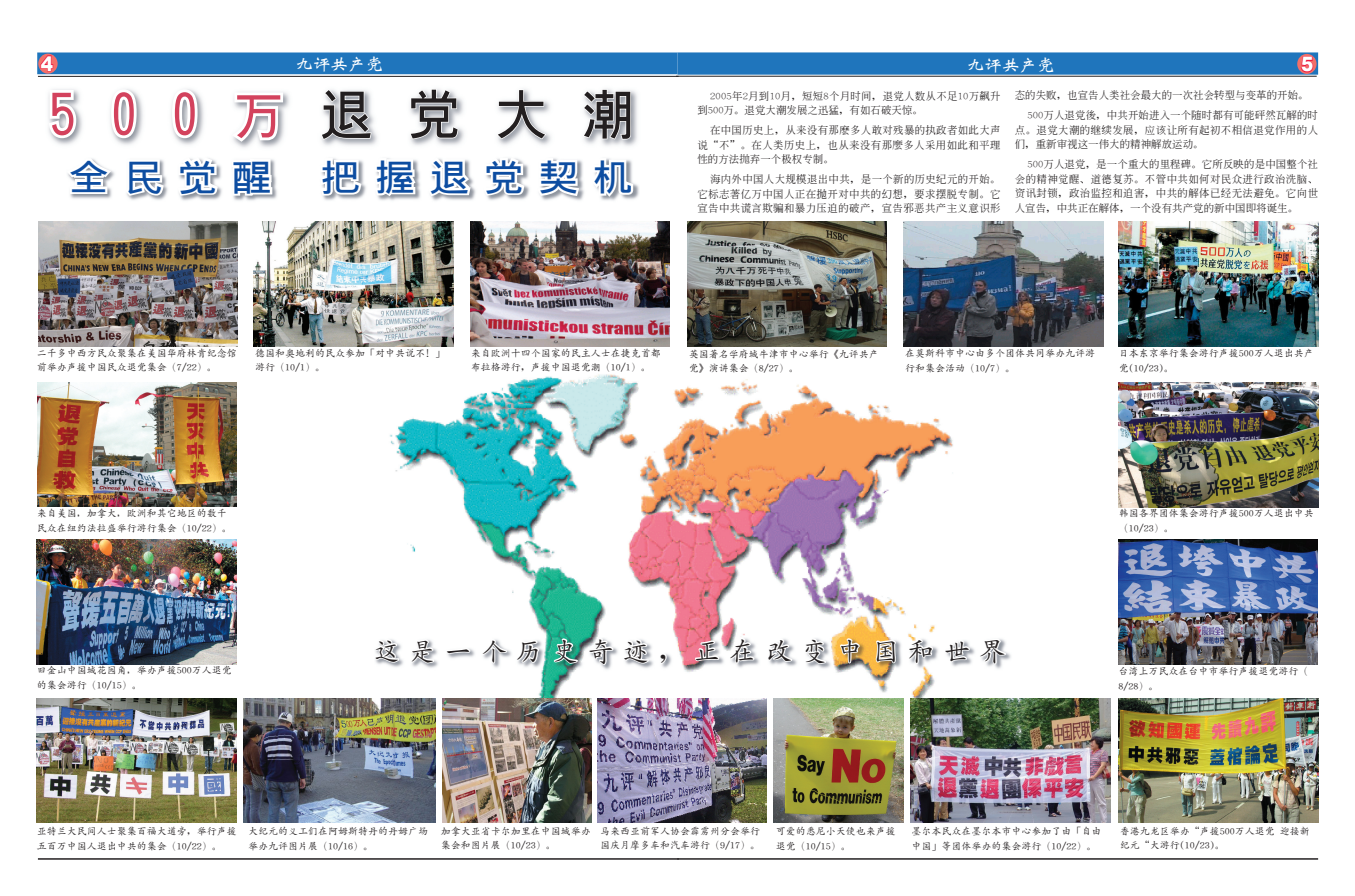
<style>
.page{position:relative;width:1355px;height:896px;background:#fff}
.page>*{position:absolute;margin:0;border:0;box-sizing:border-box;transform-origin:0 0}
.t1{font:700 53px "S Lin Gothic";letter-spacing:.65em;color:#d3425d}
.t2{font:700 36px "S Lin Gothic";letter-spacing:.36em;color:#0d4da1;scale:1.11 1}
.t3{font:500 27px "S Zen Kai";letter-spacing:.32em;color:#231f20}
.t4{font:900 20px "Arial";color:#fff;scale:.92 1}
.t5{font:700 16px "S Wei Bei";color:#fff;scale:1.1 1}
.t6{font:500 10.5px/14.5px "S Inn Ming";letter-spacing:.02em;color:#231f20}
.t7{font:500 10px/14.5px "S Zen Kai";color:#231f20}
.s1{color:#231f20}
.s2{font-family:"P Ming Li U";font-weight:400}
</style>
<div class="page">
<img style="left:389px;top:374px;width:564px;height:351px">
<hr style="left:38px;top:858px;width:641px;height:1px;background:#231f20">
<hr style="left:38px;top:76px;width:641px;height:1px;background:#231f20">
<div style="left:38px;top:53px;width:639px;height:21px;background:#1f75bc"></div>
<div style="left:37px;top:52px;width:640px;height:22px;border:1px solid #1f75bc"></div>
<svg style="left:38px;top:54px;width:20px;height:20px"></svg>
<svg style="left:40px;top:55px;width:14px;height:17px"></svg>
<div style="left:678px;top:53px;width:639px;height:21px;background:#1f75bc"></div>
<div style="left:677px;top:52px;width:641px;height:23px;border:1px solid #1f75bc"></div>
<svg style="left:1297px;top:54px;width:20px;height:20px"></svg>
<svg style="left:1300px;top:56px;width:14px;height:17px"></svg>
<hr style="left:677px;top:858px;width:641px;height:1px;background:#231f20">
<img style="left:56px;top:90px;width:582px;height:58px">
<svg style="left:48px;top:89px;width:31px;height:53px"></svg>
<svg style="left:108px;top:89px;width:31px;height:52px"></svg>
<svg style="left:169px;top:89px;width:31px;height:52px"></svg>
<svg style="left:227px;top:90px;width:59px;height:55px"></svg>
<svg style="left:320px;top:89px;width:52px;height:51px"></svg>
<svg style="left:409px;top:89px;width:50px;height:51px"></svg>
<svg style="left:495px;top:89px;width:52px;height:51px"></svg>
<svg style="left:582px;top:89px;width:50px;height:51px"></svg>
<img style="left:470px;top:222px;width:199px;height:124px">
<img style="left:597px;top:698px;width:170px;height:124px">
<img style="left:903px;top:222px;width:200px;height:124px">
<img style="left:956px;top:647px;width:55px;height:19px">
<img style="left:389px;top:637px;width:567px;height:34px">
<svg style="left:375px;top:626px;width:26px;height:39px"></svg>
<svg style="left:411px;top:638px;width:24px;height:27px"></svg>
<svg style="left:444px;top:647px;width:28px;height:9px"></svg>
<svg style="left:483px;top:638px;width:25px;height:60px"></svg>
<svg style="left:515px;top:639px;width:25px;height:25px"></svg>
<svg style="left:553px;top:638px;width:24px;height:31px"></svg>
<svg style="left:588px;top:637px;width:26px;height:33px"></svg>
<svg style="left:622px;top:638px;width:28px;height:88px"></svg>
<svg style="left:658px;top:652px;width:10px;height:13px"></svg>
<svg style="left:694px;top:631px;width:26px;height:32px"></svg>
<svg style="left:729px;top:637px;width:26px;height:26px"></svg>
<svg style="left:767px;top:637px;width:26px;height:26px"></svg>
<svg style="left:804px;top:637px;width:23px;height:28px"></svg>
<svg style="left:841px;top:637px;width:19px;height:35px"></svg>
<svg style="left:875px;top:454px;width:23px;height:214px"></svg>
<svg style="left:906px;top:637px;width:27px;height:26px"></svg>
<svg style="left:942px;top:639px;width:29px;height:23px"></svg>
<svg style="left:980px;top:639px;width:28px;height:30px"></svg>
<img style="left:70px;top:162px;width:569px;height:39px">
<svg style="left:67px;top:158px;width:48px;height:38px"></svg>
<svg style="left:123px;top:158px;width:97px;height:41px"></svg>
<svg style="left:229px;top:159px;width:46px;height:39px"></svg>
<svg style="left:317px;top:158px;width:47px;height:40px"></svg>
<svg style="left:371px;top:158px;width:48px;height:41px"></svg>
<svg style="left:425px;top:158px;width:49px;height:41px"></svg>
<svg style="left:480px;top:158px;width:47px;height:41px"></svg>
<svg style="left:533px;top:158px;width:49px;height:41px"></svg>
<svg style="left:589px;top:158px;width:46px;height:42px"></svg>
<img style="left:254px;top:222px;width:199px;height:124px">
<img style="left:38px;top:222px;width:200px;height:124px">
<img style="left:1119px;top:540px;width:198px;height:124px">
<img style="left:37px;top:382px;width:199px;height:125px">
<img style="left:687px;top:222px;width:199px;height:124px">
<img style="left:773px;top:698px;width:130px;height:125px">
<img style="left:910px;top:698px;width:201px;height:125px">
<img style="left:37px;top:698px;width:199px;height:125px">
<hr style="left:676px;top:76px;width:641px;height:1px;background:#231f20">
<img style="left:243px;top:698px;width:193px;height:125px">
<img style="left:442px;top:698px;width:149px;height:125px">
<img style="left:37px;top:540px;width:199px;height:124px">
<img style="left:1119px;top:222px;width:199px;height:124px">
<img style="left:1119px;top:698px;width:199px;height:125px">
<img style="left:1119px;top:382px;width:199px;height:125px">
<h3 class="t4" style="left:41px;top:49px;width:15px">4</h3>
<h3 class="t5" style="left:295px;top:56px;width:82px">九評共產党</h3>
<h3 class="t5" style="left:967px;top:57px;width:81px">九評共產党</h3>
<h3 class="t4" style="left:1301px;top:50px;width:15px">5</h3>
<h1 class="t1" style="left:50px;top:87px;width:587px">500萬<span class="s1">退黨大潮</span></h1>
<p class="t6" style="left:1028px;top:85px;width:292px;line-height:20.2px;text-indent:-13px">態的失敗，也宣告人類社會最大的一次社會轉型與變革的開始。<br>500萬人退黨後，中共開始進入一個隨時都有可能砰然瓦解的時</p>
<p class="t6" style="left:1015px;top:122px;width:305px">點。退黨大潮的繼續發展，應該讓所有起初不相信退黨作用的人們，重新審視這一偉大的精神解放運動。</p>
<p class="t6" style="left:1015px;top:157px;width:305px;text-align:justify;text-indent:13px">500萬人退黨，是一個重大的里程碑。它所反映的是中國整個社會的精神覺醒、道德復甦。不管中共如何對民眾進行政治洗腦、資訊封鎖，政治監控和迫害，中共的解體已經無法避免。它向世人宣告，中共正在解體，一個沒有共產黨的新中國即將誕生。</p>
<p class="t6" style="left:697px;top:88px;width:305px;text-indent:13px">2005年2月到10月，短短8個月時間，退黨人數從不足10萬飆升到500萬。退黨大潮發展之迅猛，有如石破天驚。</p>
<p class="t6" style="left:697px;top:123px;width:305px;text-align:justify;text-indent:13px">在中國歷史上，從來沒有那麼多人敢對殘暴的執政者如此大聲說“不”。在人類歷史上，也從來沒有那<span class="s2">麼</span>多人採用如此和平理性的方法<span class="s2">抛</span>棄一個極權專制。</p>
<p class="t6" style="left:697px;top:172px;width:305px;text-align:justify;text-indent:13px">海內外中國人大規模退出中共，是一個新的歷史紀元的開始。它標誌著億萬中國人正在拋開對中共的幻想，要求擺脫專制。它宣告中共謊言欺騙和暴力壓迫的破產，宣告邪惡共產主義意識形</p>
<h2 class="t2" style="left:69px;top:158px;width:185px">全民覺醒</h2>
<h2 class="t2" style="left:321px;top:158px;width:283px">把握退黨契機</h2>
<p class="t7" style="left:37px;top:346px;width:201px">二千多中西方民眾聚集在美國華府林肯紀念館前舉辦聲援中國民眾退黨集會（7/22）。</p>
<p class="t7" style="left:255px;top:346px;width:191px">德國和奧地利的民眾參加「對中共說不！」遊行（10/1）。</p>
<p class="t7" style="left:471px;top:346px;width:191px">來自歐洲十四個國家的民主人士在捷克首都布拉格游行，聲援中國退党潮（10/1）。</p>
<p class="t7" style="left:689px;top:347px;width:191px">英國著名學府城牛津市中心舉行《九評共產黨》演講集會（8/27）。</p>
<p class="t7" style="left:905px;top:346px;width:191px">在莫斯科市中心由多個團體共同舉辦九評遊行和集會活動（10/7）。</p>
<p class="t7" style="left:1119px;top:346px;width:196px">日本東京舉行集會遊行聲援500萬人退出共產黨(10/23)。</p>
<p class="t7" style="left:37px;top:506px;width:196px">來自美國﹐加拿大﹐歐洲和其它地區的數千民眾在紐約法拉盛舉行遊行集會（10/22）。</p>
<p class="t7" style="left:37px;top:663px;width:196px">舊金山中國城花園角﹐舉辦聲援500萬人退黨的集會遊行（10/15）。</p>
<h3 class="t3" style="left:373px;top:637px;width:634px">這是一個歷史奇蹟，正在改變中國和世界</h3>
<p class="t7" style="left:1119px;top:506px;width:196px">韓國各界團體集會遊行聲援500萬人退出中共（10/23）。</p>
<p class="t7" style="left:1118px;top:664px;width:191px">台灣上萬民眾在台中市舉行聲援退黨遊行（<br>8/28）。</p>
<p class="t7" style="left:37px;top:824px;width:201px">亞特蘭大民間人士聚集百福大道旁，舉行聲援五百萬中國人退出中共的集會（10/22）。</p>
<p class="t7" style="left:248px;top:824px;width:181px">大紀元的義工們在阿姆斯特丹的丹姆廣場舉辦九評圖片展（10/16）。</p>
<p class="t7" style="left:441px;top:823px;width:151px">加拿大亞省卡爾加里在中國城舉辦集會和圖片展（10/23）。</p>
<p class="t7" style="left:600px;top:823px;width:161px">馬來西亞前軍人協會霹靂州分會舉行國慶月摩多車和汽車遊行（9/17）。</p>
<p class="t7" style="left:776px;top:824px;width:121px">可愛的悉尼小天使也來聲援退黨（10/15）。</p>
<p class="t7" style="left:911px;top:824px;width:191px">墨爾本民眾在墨爾本市中心參加了由「自由中國」等團體舉辦的集會遊行（10/22）。</p>
<p class="t7" style="left:1120px;top:823px;width:191px">香港九龍區舉辦“聲援500萬人退黨 迎接新紀元“大遊行(10/23)。</p>
</div>
